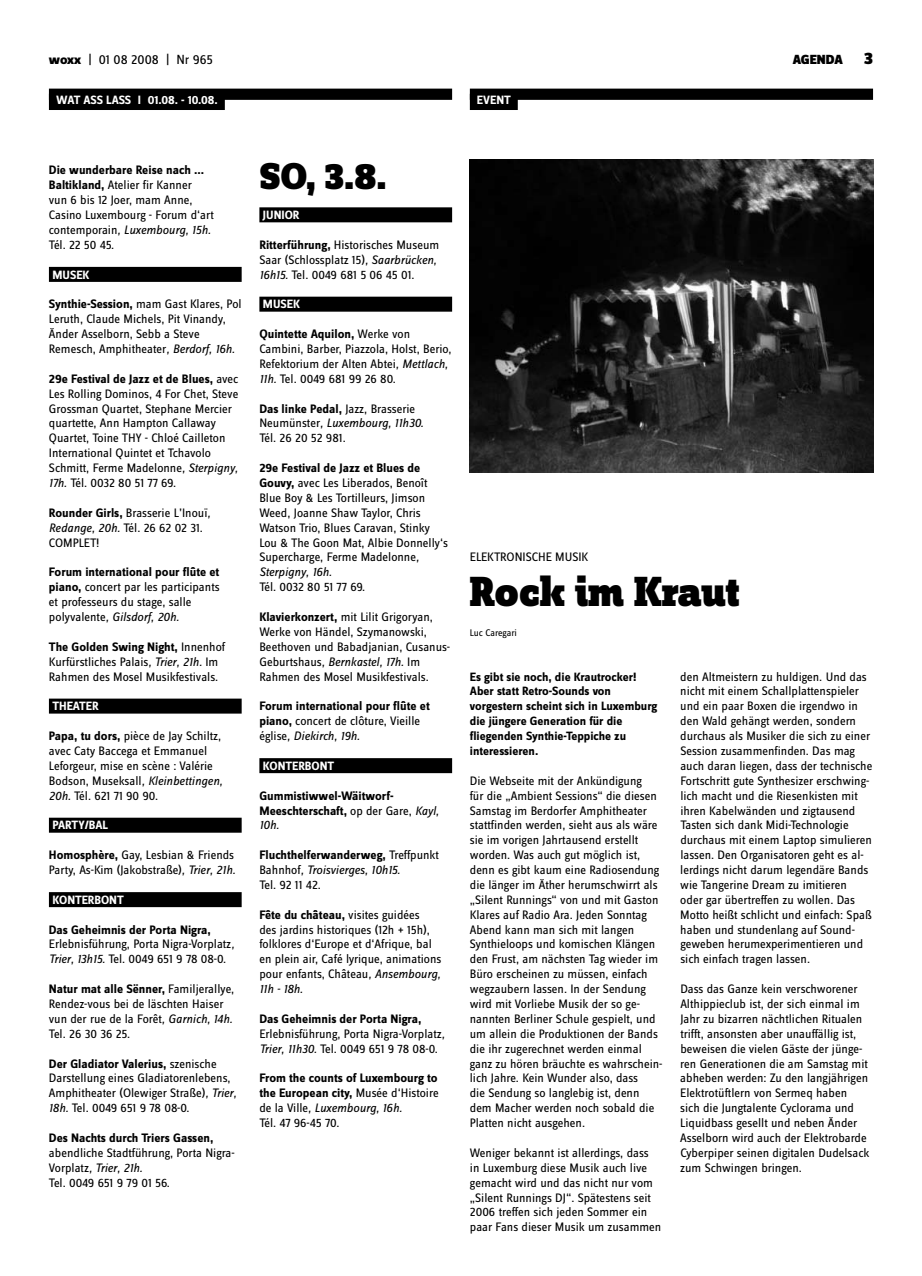
<style>
.page{position:relative;width:922px;height:1276px;background:#fff}
.page>*{position:absolute;margin:0;border:0;box-sizing:border-box;transform-origin:0 0}
.t1{font:900 43.75px "Zine Slab Dis";letter-spacing:-.005em;color:#000}
.t2{font:900 38.75px "Zine Slab Dis";color:#000}
.t3{font:13.75px "Zine Sans Dis";color:#000}
.t4{font:900 13.75px "Zine Sans Dis";color:#000}
.t5{font:12.75px/14.9px "Zine Sans Dis";color:#000}
.t6{font:700 12.75px/14.9px "Zine Sans Dis";color:#000}
.t7{font:700 12.5px/14.9px "Zine Sans Dis";color:#000}
.t8{font:700 12.5px "Zine Sans Dis";color:#fff}
.t9{font:10px "Zine Sans Dis";color:#000}
.s1{font-weight:800}
.s2{font-weight:700}
.s3{font-style:italic}
.s4{font-weight:400}
.s5{font-weight:400;font-style:italic}
</style>
<div class="page">
<div style="left:49px;top:267px;width:192px;height:15px;background:#000"></div>
<div style="left:49px;top:698px;width:192px;height:15px;background:#000"></div>
<div style="left:49px;top:817px;width:192px;height:15px;background:#000"></div>
<div style="left:49px;top:892px;width:192px;height:15px;background:#000"></div>
<div style="left:49px;top:89px;width:403px;height:11px;background:#000"></div>
<div style="left:49px;top:94px;width:176px;height:16px;background:#000"></div>
<div style="left:469px;top:89px;width:403px;height:11px;background:#000"></div>
<div style="left:469px;top:94px;width:48px;height:16px;background:#000"></div>
<div style="left:259px;top:207px;width:193px;height:15px;background:#000"></div>
<div style="left:259px;top:297px;width:193px;height:15px;background:#000"></div>
<div style="left:259px;top:758px;width:193px;height:15px;background:#000"></div>
<img style="left:469px;top:159px;width:403px;height:313px">
<p class="t3" style="left:49px;top:53px;width:165px"><span class="s1">woxx</span> | 01 08 2008 | Nr 965</p>
<p class="t4" style="left:792px;top:53px;width:52px">AGENDA</p>
<p class="t8" style="left:56px;top:93px;width:163px">WAT ASS LASS I 01.08. - 10.08.</p>
<p class="t8" style="left:477px;top:93px;width:35px">EVENT</p>
<p class="t5" style="left:49px;top:163px;width:166px"><span class="s2">Die wunderbare Reise nach ...<br>Baltikland,</span> Atelier fir Kanner<br>vun 6 bis 12 Joer, mam Anne,<br>Casino Luxembourg - Forum d‘art contemporain<span class="s3">, Luxembourg, 15h.<br></span>Tél. 22 50 45.</p>
<p class="t8" style="left:52px;top:268px;width:39px">musek</p>
<p class="t5" style="left:49px;top:297px;width:194px"><span class="s2">Synthie-Session,</span> mam Gast Klares, Pol Leruth, Claude Michels, Pit Vinandy, Änder Asselborn, Sebb a Steve Remesch, Amphitheater<span class="s3">, Berdorf, 16h.</span></p>
<p class="t5" style="left:49px;top:372px;width:191px"><span class="s2">29e Festival de Jazz et de Blues,</span> avec Les Rolling Dominos, 4 For Chet, Steve Grossman Quartet, Stephane Mercier quartette, Ann Hampton Callaway Quartet, Toine THY - Chloé Cailleton International Quintet et Tchavolo Schmitt, Ferme Madelonne<span class="s3">, Sterpigny, 17h.</span> Tél. 0032 80 51 77 69.</p>
<p class="t5" style="left:49px;top:506px;width:163px"><span class="s2">Rounder Girls,</span> Brasserie L’Inouï<span class="s3">,<br>Redange, 20h.</span> Tél. 26 62 02 31.<br>COMPLET!</p>
<p class="t5" style="left:49px;top:565px;width:172px"><span class="s2">Forum international pour flûte et piano,</span> concert par les participants et professeurs du stage, salle polyvalente<span class="s3">, Gilsdorf, 20h.</span></p>
<p class="t5" style="left:49px;top:640px;width:178px"><span class="s2">The Golden Swing Night,</span> Innenhof<br>Kurfürstliches Palais<span class="s3">, Trier, 21h.</span> Im<br>Rahmen des Mosel Musikfestivals.</p>
<p class="t8" style="left:52px;top:699px;width:46px">theater</p>
<p class="t5" style="left:49px;top:729px;width:175px"><span class="s2">Papa, tu dors,</span> pièce de Jay Schiltz, avec Caty Baccega et Emmanuel<br>Leforgeur, mise en scène : Valérie<br>Bodson, Museksall<span class="s3">, Kleinbettingen,<br>20h.</span> Tél. 621 71 90 90.</p>
<p class="t8" style="left:52px;top:818px;width:8px">part</p>
<p class="t8" style="left:78px;top:818px;width:18px">y/bal</p>
<p class="t5" style="left:49px;top:848px;width:188px"><span class="s2">Homosphère,</span> Gay, Lesbian &amp; Friends<br>Party, As-Kim (Jakobstraße)<span class="s3">, Trier, 21h.</span></p>
<p class="t8" style="left:52px;top:893px;width:65px">konterbont</p>
<p class="t5" style="left:49px;top:922px;width:187px"><span class="s2">Das Geheimnis der Porta Nigra,<br></span>Erlebnisführung, Porta Nigra-Vorplatz<span class="s3">,<br>Trier, 13h15.</span> Tel. 0049 651 9 78 08-0.</p>
<p class="t5" style="left:49px;top:982px;width:187px"><span class="s2">Natur mat alle Sënner,</span> Familjerallye,<br>Rendez-vous bei de läschten Haiser vun der rue de la Forêt<span class="s3">, Garnich, 14h.<br></span>Tel. 26 30 36 25.</p>
<p class="t5" style="left:49px;top:1056px;width:189px"><span class="s2">Der Gladiator Valerius,</span> szenische Darstellung eines Gladiatorenlebens, Amphitheater (Olewiger Straße)<span class="s3">, Trier, 18h.</span> Tel. 0049 651 9 78 08-0.</p>
<p class="t6" style="left:49px;top:1131px;width:166px">Des Nachts durch Triers Gassen,</p>
<p class="t5" style="left:49px;top:1146px;width:187px">abendliche Stadtführung, Porta Nigra-<br>Vorplatz<span class="s3">, Trier, 21h.<br></span>Tel. 0049 651 9 79 01 56.</p>
<h2 class="t2" style="left:259px;top:156px;width:128px">So, 3.8.</h2>
<p class="t8" style="left:263px;top:208px;width:36px">junior</p>
<p class="t5" style="left:259px;top:238px;width:181px"><span class="s2">Ritterführung,</span> Historisches Museum<br>Saar (Schlossplatz 15)<span class="s3">, Saarbrücken,<br>16h15.</span> Tel. 0049 681 5 06 45 01.</p>
<p class="t8" style="left:263px;top:298px;width:39px">musek</p>
<p class="t5" style="left:259px;top:327px;width:193px"><span class="s2">Quintette Aquilon,</span> Werke von Cambini, Barber, Piazzola, Holst, Berio, Refektorium der Alten Abtei<span class="s3">, Mettlach, 11h.</span> Tel. 0049 681 99 26 80.</p>
<p class="t5" style="left:259px;top:402px;width:166px"><span class="s2">Das linke Pedal,</span> Jazz, Brasserie<br>Neumünster<span class="s3">, Luxembourg, 11h30.<br></span>Tél. 26 20 52 981.</p>
<p class="t5" style="left:259px;top:461px;width:190px"><span class="s2">29e Festival de Jazz et Blues de<br>Gouvy,</span> avec Les Liberados, Benoît<br>Blue Boy &amp; Les Tortilleurs, Jimson<br>Weed, Joanne Shaw Taylor, Chris<br>Watson Trio, Blues Caravan, Stinky<br>Lou &amp; The Goon Mat, Albie Donnelly‘s<br>Supercharge, Ferme Madelonne<span class="s3">,<br>Sterpigny, 16h.</span></p>
<p class="t5" style="left:259px;top:580px;width:107px">Tél. 0032 80 51 77 69.</p>
<p class="t5" style="left:259px;top:610px;width:192px"><span class="s2">Klavierkonzert,</span> mit Lilit Grigoryan, Werke von Händel, Szymanowski, Beethoven und Babadjanian, Cusanus-Geburtshaus<span class="s3">, Bernkastel, 17h.</span> Im Rahmen des Mosel Musikfestivals.</p>
<p class="t6" style="left:259px;top:699px;width:172px">Forum international pour flûte et piano, <span class="s4">concert de clôture, Vieille église</span><span class="s5">, Diekirch, 19h.</span></p>
<p class="t8" style="left:263px;top:759px;width:65px">konterbont</p>
<p class="t6" style="left:259px;top:788px;width:181px">Gummistiwwel-Wäitworf-<br>Meeschterschaft, <span class="s4">op der Gare,</span> <span class="s5">Kayl,<br>10h.</span></p>
<p class="t5" style="left:259px;top:848px;width:181px"><span class="s2">Fluchthelferwanderweg,</span> Treffpunkt<br>Bahnhof<span class="s3">, Troisvierges, 10h15.<br></span>Tel. 92 11 42.</p>
<p class="t5" style="left:259px;top:908px;width:183px"><span class="s2">Fête du château,</span> visites guidées<br>des jardins historiques (12h + 15h), folklores d‘Europe et d‘Afrique, bal en plein air, Café lyrique, animations pour enfants, Château<span class="s3">, Ansembourg,<br>11h - 18h.</span></p>
<p class="t5" style="left:259px;top:1012px;width:187px"><span class="s2">Das Geheimnis der Porta Nigra,<br></span>Erlebnisführung, Porta Nigra-Vorplatz<span class="s3">,<br>Trier, 11h30.</span> Tel. 0049 651 9 78 08-0.</p>
<p class="t6" style="left:259px;top:1071px;width:181px">From the counts of Luxembourg to the European city, <span class="s4">Musée d‘Histoire de la Ville</span><span class="s5">, Luxembourg, 16h.<br></span><span class="s4">Tél. 47 96-45 70.</span></p>
<p class="t5" style="left:469px;top:550px;width:120px">ELEKTRONISCHE MUSIK</p>
<h1 class="t1" style="left:469px;top:568px;width:271px">Rock im Kraut</h1>
<p class="t9" style="left:469px;top:627px;width:49px">Luc Caregari</p>
<p class="t7" style="left:469px;top:669px;width:189px">Es gibt sie noch, die Krautrocker!<br>Aber statt Retro-Sounds von vorgestern scheint sich in Luxemburg die jüngere Generation für die fliegenden Synthie-Teppiche zu interessieren.</p>
<p class="t5" style="left:469px;top:774px;width:194px">Die Webseite mit der Ankündigung<br>für die „Ambient Sessions“ die diesen Samstag im Berdorfer Amphitheater stattfinden werden, sieht aus als wäre sie im vorigen Jahrtausend erstellt worden. Was auch gut möglich ist, denn es gibt kaum eine Radiosendung die länger im Äther herumschwirrt als „Silent Runnings“ von und mit Gaston Klares auf Radio Ara. Jeden Sonntag Abend kann man sich mit langen Synthieloops und komischen Klängen den Frust, am nächsten Tag wieder im Büro erscheinen zu müssen, einfach wegzaubern lassen. In der Sendung wird mit Vorliebe Musik der so ge&shy;nannten Berliner Schule gespielt, und um allein die Produktionen der Bands die ihr zugerechnet werden einmal ganz zu hören bräuchte es wahrschein&shy;lich Jahre. Kein Wunder also, dass<br>die Sendung so langlebig ist, denn dem Macher werden noch sobald die Platten nicht ausgehen.</p>
<p class="t5" style="left:470px;top:1146px;width:193px">Weniger bekannt ist allerdings, dass in Luxemburg diese Musik auch live gemacht wird und das nicht nur vom „Silent Runnings DJ“. Spätestens seit 2006 treffen sich jeden Sommer ein paar Fans dieser Musik um zusammen</p>
<p class="t5" style="left:680px;top:669px;width:193px">den Altmeistern zu huldigen. Und das nicht mit einem Schallplattenspieler und ein paar Boxen die irgendwo in den Wald gehängt werden, sondern durchaus als Musiker die sich zu einer Session zusammenfinden. Das mag auch daran liegen, dass der technische Fortschritt gute Synthesizer erschwing&shy;lich macht und die Riesenkisten mit ihren Kabelwänden und zigtausend Tasten sich dank Midi-Technologie durchaus mit einem Laptop simulieren lassen. Den Organisatoren geht es al&shy;lerdings nicht darum legendäre Bands wie Tangerine Dream zu imitieren oder gar übertreffen zu wollen. Das Motto heißt schlicht und einfach: Spaß haben und stundenlang auf Sound&shy;geweben herumexperimentieren und sich einfach tragen lassen.</p>
<p class="t5" style="left:680px;top:982px;width:191px">Dass das Ganze kein verschworener Althippieclub ist, der sich einmal im Jahr zu bizarren nächtlichen Ritualen trifft, ansonsten aber unauffällig ist, beweisen die vielen Gäste der jünge&shy;ren Generationen die am Samstag mit abheben werden: Zu den langjährigen Elektrotüftlern von Sermeq haben sich die Jungtalente Cyclorama und Liquidbass gesellt und neben Änder Asselborn wird auch der Elektrobarde Cyberpiper seinen digitalen Dudelsack zum Schwingen bringen.</p>
</div>
